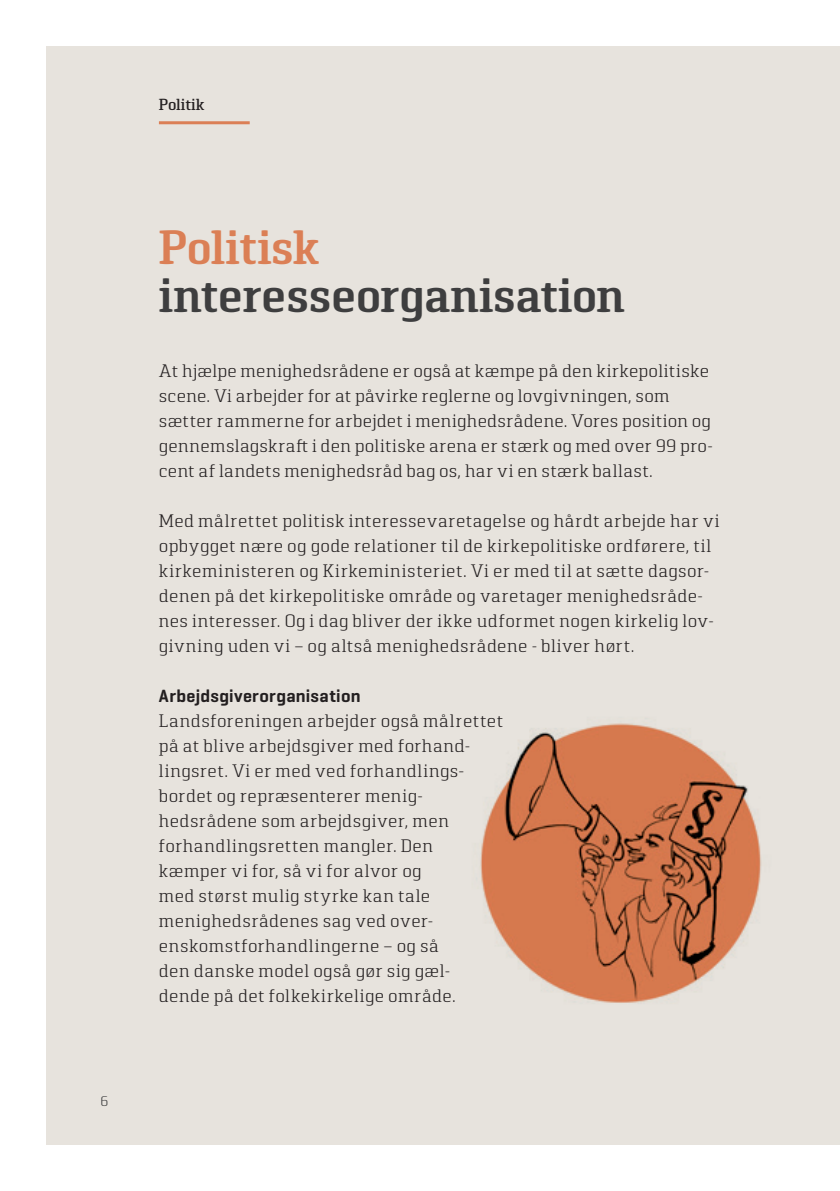
<style>
.page{position:relative;width:840px;height:1191px;background:#fff}
.page>*{position:absolute;margin:0;border:0;box-sizing:border-box;transform-origin:0 0}
.Ny_overskrif{font:600 48px/48px "Pancetta Serif Pro";letter-spacing:-.01em;color:#3e3e3f}
.Brødtekst_2020{font:300 18px/25px "Pancetta Serif Pro";letter-spacing:.02em;color:#231f20}
.Mellemrubrik_2020{font:600 18px "Geogrotesque";letter-spacing:.015em;color:#231f20}
.t1{font:500 16px "Pancetta Serif Pro";letter-spacing:-.005em;color:#231f20}
.t2{font:300 14px "Pancetta Serif Pro";color:#3e3e3f}
.s1{color:#db7f55}
</style>
<div class="page">
<div style="left:0;top:0;width:839px;height:1191px;background:#e7e3dd"></div>
<div style="left:0;top:1145px;width:839px;height:46px;background:#fff"></div>
<div style="left:0;top:0;width:839px;height:45px;background:#fff"></div>
<div style="left:0;top:0;width:45px;height:1191px;background:#fff"></div>
<hr style="left:159px;top:121px;width:90px;height:3px;background:#db7f55">
<img style="left:476px;top:723px;width:286px;height:280px">
<p class="t2" style="left:100px;top:1093px;width:9px">6</p>
<p class="t1" style="left:159px;top:95px;width:47px">Politik</p>
<p class="Ny_overskrif" style="left:159px;top:224px;width:467px"><span class="s1">Politisk </span>interesseorganisation</p>
<p class="Brødtekst_2020" style="left:159px;top:358px;width:555px">At hjælpe menighedsrådene er også at kæmpe på den kirkepolitiske scene. Vi arbejder for at påvirke reglerne og lovgivningen, som sætter rammerne for arbejdet i menighedsrådene. Vores position og gennemslagskraft i den politiske arena er stærk og med over 99 pro&shy;cent af landets menighedsråd bag os, har vi en stærk ballast.</p>
<p class="Brødtekst_2020" style="left:159px;top:508px;width:562px">Med målrettet politisk interessevaretagelse og hårdt arbejde har vi opbygget nære og gode relationer til de kirkepolitiske ordførere, til kirkeministeren og Kirkeministeriet. Vi er med til at sætte dagsor&shy;denen på det kirkepolitiske område og varetager menighedsråde&shy;nes interesser. Og i dag bliver der ikke udformet nogen kirkelig lov&shy;givning uden vi – og altså menighedsrådene - bliver hørt.</p>
<p class="Mellemrubrik_2020" style="left:159px;top:686px;width:203px">Arbejdsgiverorganisation</p>
<p class="Brødtekst_2020" style="left:159px;top:708px;width:346px">Landsforeningen arbejder også målrettet på at blive arbejdsgiver med forhand&shy;lingsret. Vi er med ved forhandlings&shy;bordet og repræsenterer menig&shy;hedsrådene som arbejdsgiver, men forhandlingsretten mangler. Den kæmper vi for, så vi for alvor og<br>med størst mulig styrke kan tale menighedsrådenes sag ved over&shy;enskomstforhandlingerne – og så<br>den danske model også gør sig gæl&shy;dende på det folkekirkelige område.</p>
</div>
